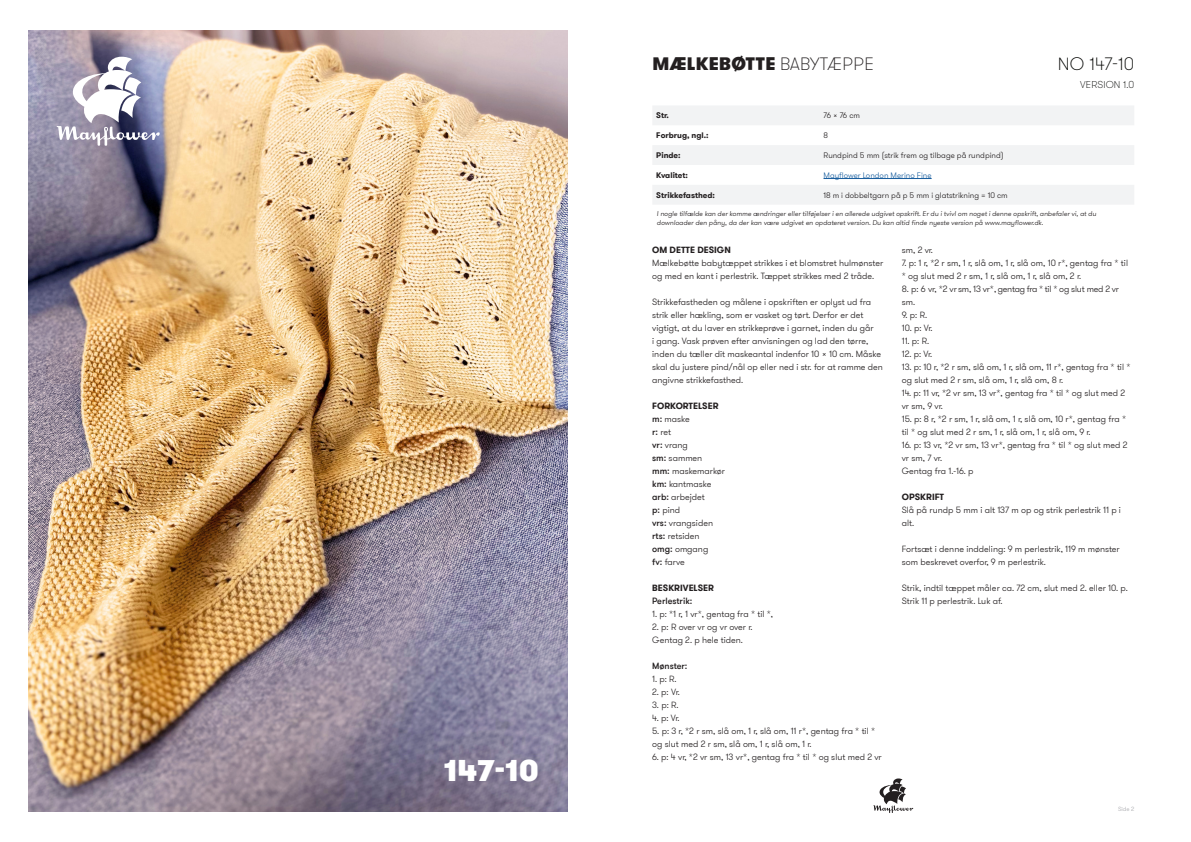
<style>
.page{position:relative;width:1191px;height:842px;background:#fff}
.page>*{position:absolute;margin:0;border:0;box-sizing:border-box;transform-origin:0 0}
.t1{font:900 30px "GT Walsheim Pro";color:#fff}
.t2{font:900 18px "GT Walsheim Pro";letter-spacing:.015em;color:#231f20}
.t3{font:100 18px "GT Walsheim Pro";letter-spacing:.015em;color:#040503}
.t4{font:100 10px "GT Walsheim Pro";letter-spacing:.015em;color:#040503}
.t5{font:300 9px/13px "GT Walsheim Pro";color:#231f20}
.t6{font:300 9px/13px "GT Walsheim Pro";letter-spacing:-.02em;color:#231f20}
.t7{font:700 9px "GT Walsheim Pro";color:#231f20}
.t8{font:500 9px "GT Walsheim Pro";color:#231f20}
.t9{font:300 8px "GT Walsheim Pro";color:#231f20}
.t10{font:700 8px "GT Walsheim Pro";color:#231f20}
.t11{font:300 8px "GT Walsheim Pro";color:#175d9e}
.t12{font:italic 300 7px/9px "GT Walsheim Pro";color:#231f20}
.t13{font:300 6px "GT Walsheim Pro";color:#a8a9ad}
.s1{font-weight:100}
.s2{font-weight:500}
</style>
<div class="page">
<svg style="left:873px;top:778px;width:40px;height:35px"></svg>
<svg style="left:653px;top:106px;width:481px;height:98px;fill:#f2f3f4"></svg>
<hr style="left:823px;top:178px;width:108px;height:1px;background:#175d9e">
<img style="left:28px;top:30px;width:539px;height:781px">
<svg style="left:57px;top:57px;width:103px;height:89px"></svg>
<p class="t1" style="left:444px;top:750px;width:96px">147-10</p>
<p class="t2" style="left:652px;top:52px;width:223px">MÆLKEBØTTE <span class="s1">BABYTÆPPE</span></p>
<p class="t10" style="left:656px;top:110px;width:14px">Str.</p>
<p class="t9" style="left:823px;top:111px;width:38px">76 x 76 cm</p>
<p class="t10" style="left:656px;top:130px;width:54px">Forbrug, ngl.:</p>
<p class="t9" style="left:823px;top:130px;width:6px">8</p>
<p class="t10" style="left:656px;top:150px;width:26px">Pinde:</p>
<p class="t9" style="left:823px;top:150px;width:182px">Rundpind 5 mm (strik frem og tilbage på rundpind)</p>
<p class="t10" style="left:656px;top:170px;width:33px">Kvalitet:</p>
<p class="t11" style="left:823px;top:170px;width:110px">Mayflower London Merino Fine</p>
<p class="t10" style="left:656px;top:190px;width:60px">Strikkefasthed:</p>
<p class="t9" style="left:823px;top:190px;width:186px">18 m i dobbeltgarn på p 5 mm i glatstrikning = 10 cm</p>
<p class="t3" style="left:1057px;top:53px;width:78px">NO 147-10</p>
<p class="t4" style="left:1080px;top:78px;width:56px">VERSION 1.0</p>
<p class="t12" style="left:657px;top:209px;width:441px">I nogle tilfælde kan der komme ændringer eller tilføjelser i en allerede udgivet opskrift. Er du i tvivl om noget i denne opskrift, anbefaler vi, at du downloader den påny, da der kan være udgivet en opdateret version. Du kan altid finde nyeste version på www.mayflower.dk.</p>
<p class="t7" style="left:652px;top:244px;width:80px">OM DETTE DESIGN</p>
<p class="t5" style="left:652px;top:257px;width:232px">Mælkebøtte babytæppet strikkes i et blomstret hulmønster og med en kant i perlestrik. Tæppet strikkes med 2 tråde.</p>
<p class="t5" style="left:652px;top:296px;width:232px">Strikkefastheden og målene i opskriften er oplyst ud fra strik eller hækling, som er vasket og tørt. Derfor er det vigtigt, at du laver en strikkeprøve i garnet, inden du går<br>i gang. Vask prøven efter anvisningen og lad den tørre, inden du tæller dit maskeantal indenfor 10 x 10 cm. Måske skal du justere pind/nål op eller ned i str. for at ramme den angivne strikkefasthed.</p>
<p class="t7" style="left:652px;top:400px;width:68px">FORKORTELSER</p>
<p class="t5" style="left:652px;top:413px;width:39px"><span class="s2">m:</span> maske</p>
<p class="t5" style="left:652px;top:426px;width:20px"><span class="s2">r:</span> ret</p>
<p class="t5" style="left:652px;top:439px;width:37px"><span class="s2">vr:</span> vrang</p>
<p class="t5" style="left:652px;top:452px;width:52px"><span class="s2">sm:</span> sammen</p>
<p class="t5" style="left:652px;top:465px;width:74px"><span class="s2">mm:</span> maskemarkør</p>
<p class="t5" style="left:652px;top:478px;width:61px"><span class="s2">km:</span> kantmaske</p>
<p class="t5" style="left:652px;top:491px;width:54px"><span class="s2">arb:</span> arbejdet</p>
<p class="t5" style="left:652px;top:504px;width:30px"><span class="s2">p:</span> pind</p>
<p class="t5" style="left:652px;top:517px;width:62px"><span class="s2">vrs:</span> vrangsiden</p>
<p class="t5" style="left:652px;top:530px;width:49px"><span class="s2">rts:</span> retsiden</p>
<p class="t5" style="left:652px;top:543px;width:58px"><span class="s2">omg:</span> omgang</p>
<p class="t5" style="left:652px;top:556px;width:34px"><span class="s2">fv:</span> farve</p>
<p class="t7" style="left:652px;top:582px;width:63px">BESKRIVELSER</p>
<p class="t8" style="left:652px;top:596px;width:42px">Perlestrik:</p>
<p class="t5" style="left:652px;top:608px;width:122px">1. p: *1 r, 1 vr*, gentag fra * til *,</p>
<p class="t5" style="left:652px;top:621px;width:102px">2. p: R over vr og vr over r.</p>
<p class="t5" style="left:652px;top:634px;width:92px">Gentag 2. p hele tiden.</p>
<p class="t8" style="left:652px;top:661px;width:37px">Mønster:</p>
<p class="t5" style="left:652px;top:673px;width:26px">1. p: R.</p>
<p class="t5" style="left:652px;top:686px;width:29px">2. p: Vr.</p>
<p class="t5" style="left:652px;top:699px;width:28px">3. p: R.</p>
<p class="t5" style="left:652px;top:712px;width:29px">4. p: Vr.</p>
<p class="t5" style="left:652px;top:725px;width:224px">5. p: 3 r, *2 r sm, slå om, 1 r, slå om, 11 r*, gentag fra * til * og slut med 2 r sm, slå om, 1 r, slå om, 1 r.</p>
<p class="t5" style="left:652px;top:751px;width:231px">6. p: 4 vr, *2 vr sm, 13 vr*, gentag fra * til * og slut med 2 vr</p>
<p class="t5" style="left:901px;top:244px;width:33px">sm, 2 vr.</p>
<p class="t5" style="left:901px;top:257px;width:228px">7. p: 1 r, *2 r sm, 1 r, slå om, 1 r, slå om, 10 r*, gentag fra * til * og slut med 2 r sm, 1 r, slå om, 1 r, slå om, 2 r.</p>
<p class="t6" style="left:901px;top:283px;width:219px">8. p: 6 vr, *2 vr sm, 13 vr*, gentag fra * til * og slut med 2 vr sm.</p>
<p class="t5" style="left:901px;top:309px;width:27px">9. p: R.</p>
<p class="t5" style="left:901px;top:322px;width:32px">10. p: Vr.</p>
<p class="t5" style="left:901px;top:335px;width:29px">11. p: R.</p>
<p class="t5" style="left:901px;top:348px;width:32px">12. p: Vr.</p>
<p class="t5" style="left:901px;top:361px;width:230px">13. p: 10 r, *2 r sm, slå om, 1 r, slå om, 11 r*, gentag fra * til * og slut med 2 r sm, slå om, 1 r, slå om, 8 r.</p>
<p class="t5" style="left:901px;top:387px;width:225px">14. p: 11 vr, *2 vr sm, 13 vr*, gentag fra * til * og slut med 2 vr sm, 9 vr.</p>
<p class="t5" style="left:901px;top:413px;width:226px">15. p: 8 r, *2 r sm, 1 r, slå om, 1 r, slå om, 10 r*, gentag fra * til * og slut med 2 r sm, 1 r, slå om, 1 r, slå om, 9 r.</p>
<p class="t5" style="left:901px;top:439px;width:227px">16. p: 13 vr, *2 vr sm, 13 vr*, gentag fra * til * og slut med 2 vr sm, 7 vr.</p>
<p class="t5" style="left:901px;top:465px;width:73px">Gentag fra 1.-16. p</p>
<p class="t7" style="left:901px;top:491px;width:44px">OPSKRIFT</p>
<p class="t5" style="left:901px;top:504px;width:221px">Slå på rundp 5 mm i alt 137 m op og strik perlestrik 11 p i alt.</p>
<p class="t5" style="left:901px;top:543px;width:219px">Fortsæt i denne inddeling: 9 m perlestrik, 119 m mønster som beskrevet overfor, 9 m perlestrik.</p>
<p class="t5" style="left:901px;top:582px;width:228px">Strik, indtil tæppet måler ca. 72 cm, slut med 2. eller 10. p.<br>Strik 11 p perlestrik. Luk af.</p>
<p class="t13" style="left:1118px;top:805px;width:18px">Side 2</p>
</div>
